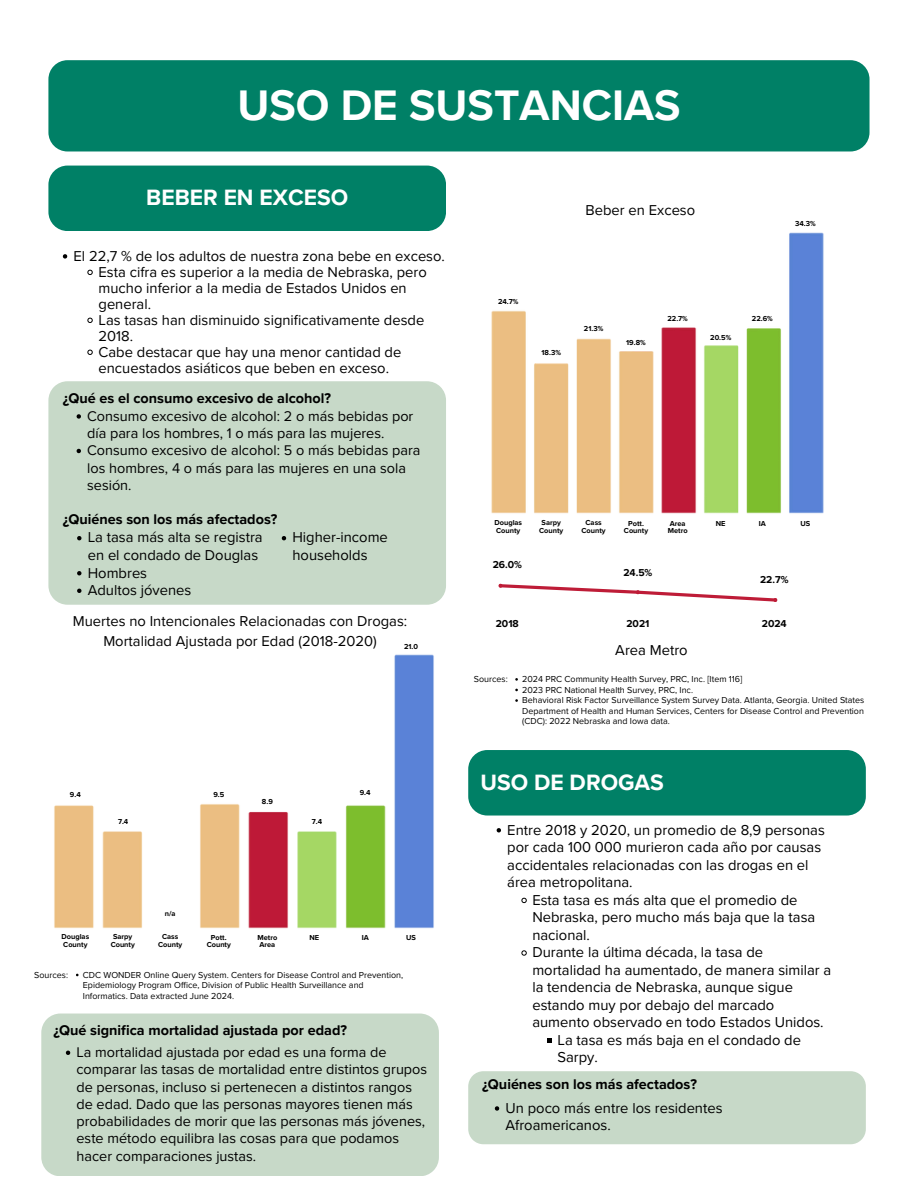
<style>
.page{position:relative;width:918px;height:1188px;background:#fff}
.page>*{position:absolute;margin:0;border:0;box-sizing:border-box;transform-origin:0 0}
.t1{font:700 43.95px "Proxima Nova";color:#fff}
.t2{font:700 22.8px "Proxima Nova";color:#fff}
.t3{font:14.7px/17.5px "Proxima Nova";color:#000}
.t4{font:14.4px/17.2px "Proxima Nova";color:#000}
.t5{font:700 14.4px "Proxima Nova";color:#000}
.t6{font:700 10.35px "Proxima Nova";color:#000}
.t7{font:9px/10.5px "Proxima Nova";color:#000}
.t8{font:700 7.35px/7.4px "Proxima Nova";color:#000;text-align:center}
</style>
<div class="page">
<div style="left:48px;top:60px;width:821px;height:91px;background:#008066;border-radius:19px"></div>
<div style="left:48px;top:166px;width:398px;height:65px;background:#008066;border-radius:19px"></div>
<img style="left:491px;top:232px;width:333px;height:282px">
<img style="left:54px;top:654px;width:380px;height:323px">
<svg style="left:499px;top:584px;width:278px;height:18px"></svg>
<div style="left:468px;top:750px;width:398px;height:66px;background:#008066;border-radius:19px"></div>
<svg style="left:497px;top:828px;width:4px;height:4px"></svg>
<svg style="left:522px;top:898px;width:5px;height:5px"></svg>
<svg style="left:522px;top:951px;width:5px;height:4px"></svg>
<svg style="left:547px;top:1038px;width:4px;height:5px"></svg>
<div style="left:468px;top:1071px;width:398px;height:73px;background:#c7d9c8"></div>
<div style="left:48px;top:381px;width:398px;height:224px;background:#c7d9c8"></div>
<svg style="left:77px;top:414px;width:4px;height:5px"></svg>
<svg style="left:77px;top:449px;width:4px;height:4px"></svg>
<svg style="left:77px;top:536px;width:4px;height:4px"></svg>
<svg style="left:77px;top:571px;width:4px;height:4px"></svg>
<svg style="left:77px;top:589px;width:4px;height:4px"></svg>
<svg style="left:282px;top:536px;width:4px;height:4px"></svg>
<div style="left:41px;top:1014px;width:398px;height:162px;background:#c7d9c8"></div>
<svg style="left:63px;top:254px;width:4px;height:5px"></svg>
<svg style="left:88px;top:270px;width:5px;height:5px"></svg>
<svg style="left:88px;top:318px;width:5px;height:5px"></svg>
<svg style="left:88px;top:350px;width:5px;height:5px"></svg>
<svg style="left:66px;top:1051px;width:4px;height:4px"></svg>
<h6 class="t1" style="left:237px;top:79px;width:445px">USO DE SUSTANCIAS</h6>
<h6 class="t2" style="left:146px;top:184px;width:204px">BEBER EN EXCESO</h6>
<p class="t3" style="left:73px;top:247px;width:373px">El 22,7 % de los adultos de nuestra zona bebe en exceso.</p>
<h6 class="t3" style="left:99px;top:264px;width:330px;line-height:16px">Esta cifra es superior a la media de Nebraska, pero mucho inferior a la media de Estados Unidos en general.</h6>
<h6 class="t3" style="left:99px;top:312px;width:327px;line-height:16px">Las tasas han disminuido significativamente desde<br>2018.</h6>
<h6 class="t3" style="left:99px;top:344px;width:304px;line-height:16px">Cabe destacar que hay una menor cantidad de encuestados asiáticos que beben en exceso.</h6>
<p class="t5" style="left:63px;top:390px;width:270px">¿Qué es el consumo excesivo de alcohol?</p>
<p class="t4" style="left:87px;top:408px;width:328px">Consumo excesivo de alcohol: 2 o más bebidas por día para los hombres, 1 o más para las mujeres.</p>
<p class="t4" style="left:87px;top:442px;width:335px">Consumo excesivo de alcohol: 5 o más bebidas para los hombres, 4 o más para las mujeres en una sola sesión.</p>
<p class="t5" style="left:63px;top:511px;width:216px">¿Quiénes son los más afectados?</p>
<p class="t3" style="left:88px;top:529px;width:176px">La tasa más alta se registra en el condado de Douglas</p>
<p class="t3" style="left:88px;top:564px;width:61px">Hombres</p>
<p class="t3" style="left:88px;top:582px;width:105px">Adultos jóvenes</p>
<p class="t3" style="left:292px;top:529px;width:97px">Higher-income households</p>
<h4 class="t3" style="left:73px;top:611px;width:336px;line-height:20.7px;text-align:center">Muertes no Intencionales Relacionadas con Drogas:<br>Mortalidad Ajustada por Edad (2018-2020)</h4>
<p class="t8" style="left:404px;top:644px;width:15px">21.0</p>
<p class="t8" style="left:70px;top:792px;width:12px">9.4</p>
<p class="t8" style="left:118px;top:818px;width:12px">7.4</p>
<p class="t8" style="left:165px;top:910px;width:12px">n/a</p>
<p class="t8" style="left:213px;top:792px;width:12px">9.5</p>
<p class="t8" style="left:262px;top:798px;width:12px">8.9</p>
<p class="t8" style="left:312px;top:818px;width:12px">7.4</p>
<p class="t8" style="left:360px;top:789px;width:12px">9.4</p>
<p class="t8" style="left:62px;top:933px;width:29px;text-align:left">Douglas<br>County</p>
<p class="t8" style="left:111px;top:933px;width:26px">Sarpy<br>County</p>
<p class="t8" style="left:158px;top:933px;width:26px">Cass<br>County</p>
<p class="t8" style="left:207px;top:934px;width:26px">Pott.<br>County</p>
<p class="t8" style="left:257px;top:934px;width:21px;text-align:left">Metro<br>Area</p>
<p class="t8" style="left:309px;top:934px;width:11px">NE</p>
<p class="t8" style="left:362px;top:934px;width:9px">IA</p>
<p class="t8" style="left:406px;top:934px;width:11px">US</p>
<p class="t7" style="left:34px;top:970px;width:35px">Sources:</p>
<p class="t7" style="left:83px;top:970px;width:322px">CDC WONDER Online Query System. Centers for Disease Control and Prevention,<br>Epidemiology Program Office, Division of Public Health Surveillance and<br>Informatics. Data extracted June 2024.</p>
<h2 class="t5" style="left:53px;top:1022px;width:295px">¿Qué significa mortalidad ajustada por edad?</h2>
<p class="t4" style="left:76px;top:1044px;width:352px">La mortalidad ajustada por edad es una forma de comparar las tasas de mortalidad entre distintos grupos de personas, incluso si pertenecen a distintos rangos de edad. Dado que las personas mayores tienen más probabilidades de morir que las personas más jóvenes, este método equilibra las cosas para que podamos hacer comparaciones justas.</p>
<p class="t3" style="left:586px;top:202px;width:111px">Beber en Exceso</p>
<p class="t8" style="left:795px;top:220px;width:22px">34.3%</p>
<p class="t8" style="left:498px;top:298px;width:22px">24.7%</p>
<p class="t8" style="left:542px;top:349px;width:21px">18.3%</p>
<h4 class="t8" style="left:584px;top:325px;width:21px">21.3%</h4>
<p class="t8" style="left:626px;top:339px;width:21px">19.8%</p>
<p class="t8" style="left:667px;top:315px;width:22px">22.7%</p>
<p class="t8" style="left:710px;top:334px;width:23px">20.5%</p>
<p class="t8" style="left:752px;top:315px;width:22px">22.6%</p>
<p class="t8" style="left:494px;top:519px;width:29px;text-align:left">Douglas<br>County</p>
<h6 class="t6" style="left:493px;top:558px;width:31px">26.0%</h6>
<p class="t8" style="left:539px;top:519px;width:26px">Sarpy<br>County</p>
<p class="t8" style="left:582px;top:519px;width:26px">Cass<br>County</p>
<p class="t8" style="left:628px;top:520px;width:17px">Pott.</p>
<p class="t8" style="left:624px;top:527px;width:26px">County</p>
<p class="t8" style="left:668px;top:520px;width:21px;text-align:left">Area<br>Metro</p>
<p class="t8" style="left:716px;top:520px;width:11px">NE</p>
<h4 class="t8" style="left:759px;top:520px;width:9px">IA</h4>
<p class="t8" style="left:801px;top:520px;width:11px">US</p>
<h5 class="t6" style="left:623px;top:566px;width:31px">24.5%</h5>
<h5 class="t6" style="left:760px;top:574px;width:30px">22.7%</h5>
<h2 class="t6" style="left:496px;top:618px;width:25px">2018</h2>
<p class="t6" style="left:626px;top:618px;width:24px">2021</p>
<p class="t6" style="left:762px;top:618px;width:26px">2024</p>
<p class="t3" style="left:615px;top:641px;width:74px">Area Metro</p>
<p class="t7" style="left:474px;top:674px;width:35px">Sources:</p>
<h3 class="t7" style="left:522px;top:674px;width:222px">2024 PRC Community Health Survey, PRC, Inc. [Item 116]</h3>
<p class="t7" style="left:522px;top:684px;width:172px">2023 PRC National Health Survey, PRC, Inc.</p>
<p class="t7" style="left:522px;top:695px;width:344px;text-align:justify">Behavioral Risk Factor Surveillance System Survey Data. Atlanta, Georgia. United States Department of Health and Human Services, Centers for Disease Control and Prevention (CDC): 2022 Nebraska and Iowa data.</p>
<p class="t2" style="left:480px;top:769px;width:185px">USO DE DROGAS</p>
<h1 class="t3" style="left:507px;top:821px;width:319px">Entre 2018 y 2020, un promedio de 8,9 personas por cada 100 000 murieron cada año por causas accidentales relacionadas con las drogas en el área metropolitana.</h1>
<h3 class="t3" style="left:532px;top:891px;width:284px">Esta tasa es más alta que el promedio de<br>Nebraska, pero mucho más baja que la tasa nacional.</h3>
<h5 class="t3" style="left:532px;top:944px;width:301px">Durante la última década, la tasa de mortalidad ha aumentado, de manera similar a la tendencia de Nebraska, aunque sigue estando muy por debajo del marcado aumento observado en todo Estados Unidos.</h5>
<p class="t3" style="left:557px;top:1032px;width:245px">La tasa es más baja en el condado de<br>Sarpy.</p>
<p class="t5" style="left:482px;top:1076px;width:216px">¿Quiénes son los más afectados?</p>
<p class="t3" style="left:505px;top:1099px;width:219px">Un poco más entre los residentes<br>Afroamericanos.</p>
</div>
